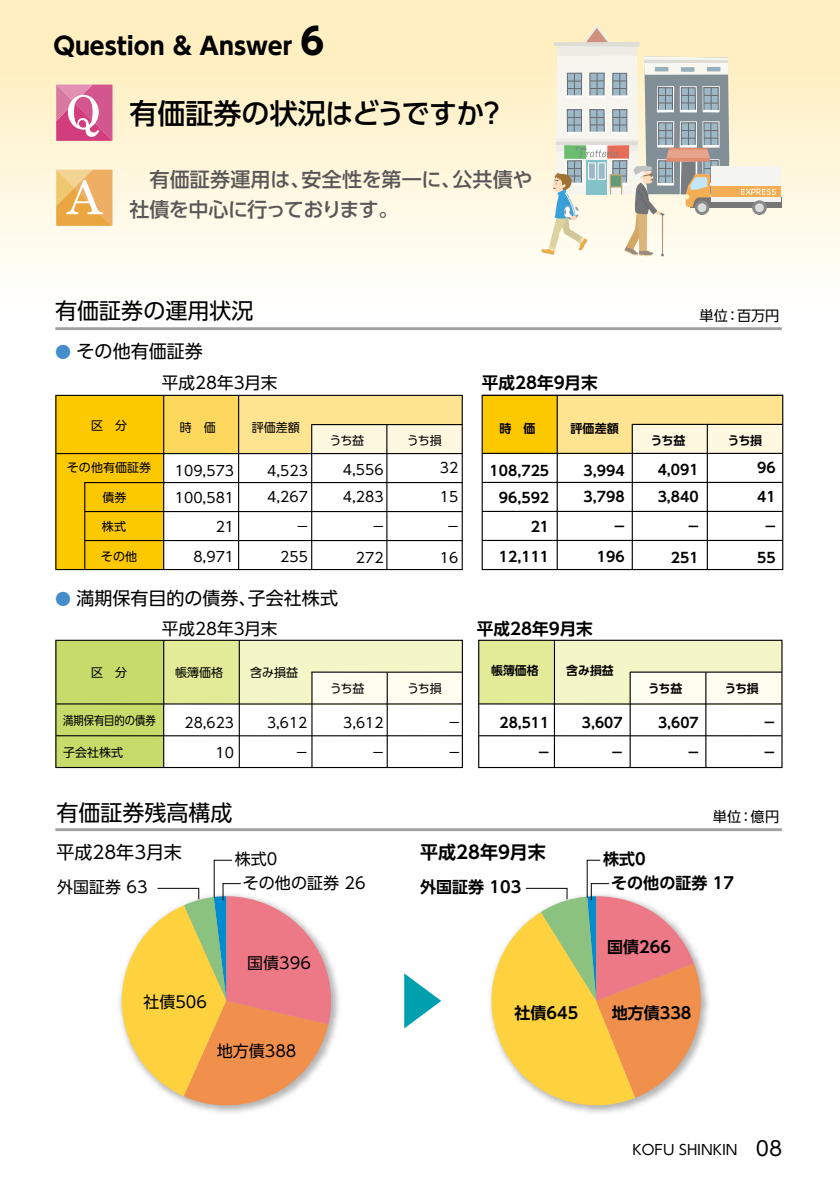
<style>
.page{position:relative;width:840px;height:1191px;background:#fff}
.page>*{position:absolute;margin:0;border:0;box-sizing:border-box;transform-origin:0 0}
.t1{font:60.2px "UD Shin Go Pro";color:#009fb0}
.t2{font:500 28px "UD Shin Go Pro";letter-spacing:-.005em;color:#000}
.t3{font:700 24px "UD Shin Go NT Pro";color:#000}
.t4{font:22px "UD Shin Go Pro";color:#000}
.t5{font:500 20px/30px "UD Shin Go Pro";letter-spacing:-.005em;color:#595757}
.t6{font:18px "UD Shin Go Pro";color:#000}
.t7{font:700 18px "UD Shin Go Pro De";color:#000}
.t8{font:700 16.6px "UD Shin Go Pro De";color:#000}
.t9{font:16.6px "UD Shin Go Pro";color:#000}
.t10{font:700 16px "UD Shin Go Pro De";color:#000}
.t11{font:16px "UD Shin Go Pro";color:#000}
.t12{font:14.2px "UD Shin Go Pro";letter-spacing:.005em;color:#000}
.t13{font:14px/27.4px "UD Shin Go Pro";color:#000}
.t14{font:700 14px/27.4px "UD Shin Go Pro De";color:#000;text-align:right}
.t15{font:12px "UD Shin Go Pro";color:#000}
.t16{font:700 12px "UD Shin Go Pro De";color:#000}
.t17{font:12px "UD Shin Go Pro";color:#000;scale:.86 1}
.s1{font-size:36px}
.s2{font-size:16px;color:#468ccb}
.s3{font-size:20px}
</style>
<div class="page">
<div style="left:0;top:0;width:839px;height:380px;background:linear-gradient(to bottom,#ffedb9,#fff)"></div>
<div style="left:55px;top:640px;width:108px;height:128px;background:#c5db6a"></div>
<div style="left:55px;top:395px;width:108px;height:174px;background:#fcc800"></div>
<div style="left:163px;top:395px;width:76px;height:58px;background:#fdd85d"></div>
<div style="left:238px;top:396px;width:224px;height:57px;background:#fee391"></div>
<div style="left:164px;top:640px;width:75px;height:63px;background:#e3eb98"></div>
<div style="left:479px;top:640px;width:74px;height:63px;background:#e3eb98"></div>
<div style="left:239px;top:641px;width:223px;height:63px;background:#f5f6c7"></div>
<div style="left:553px;top:641px;width:228px;height:63px;background:#f5f6c7"></div>
<div style="left:312px;top:425px;width:149px;height:28px;background:#fff8e1"></div>
<div style="left:312px;top:672px;width:149px;height:31px;background:#fdfdf0"></div>
<div style="left:630px;top:672px;width:150px;height:31px;background:#fdfdf0"></div>
<hr style="left:55px;top:327px;width:726px;height:3px;background:#9fa0a0">
<hr style="left:55px;top:828px;width:726px;height:3px;background:#9fa0a0">
<div style="left:55px;top:640px;width:407px;height:128px;border:1px solid #000"></div>
<div style="left:478px;top:639px;width:304px;height:129px;border:1px solid #000"></div>
<hr style="left:163px;top:396px;width:1px;height:173px;background:#000">
<hr style="left:238px;top:396px;width:1px;height:173px;background:#000">
<hr style="left:311px;top:424px;width:1px;height:145px;background:#000">
<hr style="left:386px;top:424px;width:1px;height:145px;background:#000">
<svg style="left:84px;top:481px;width:379px;height:89px"></svg>
<hr style="left:56px;top:453px;width:406px;height:1px;background:#000">
<hr style="left:311px;top:424px;width:151px;height:1px;background:#000">
<hr style="left:553px;top:640px;width:1px;height:127px;background:#000">
<hr style="left:629px;top:672px;width:1px;height:95px;background:#000">
<hr style="left:705px;top:672px;width:1px;height:95px;background:#000">
<div style="left:482px;top:395px;width:79px;height:58px;background:#fcc800"></div>
<div style="left:556px;top:396px;width:225px;height:57px;background:#fee391"></div>
<div style="left:632px;top:425px;width:150px;height:28px;background:#fff8e1"></div>
<div style="left:481px;top:395px;width:301px;height:175px;border:1px solid #000"></div>
<hr style="left:556px;top:395px;width:1px;height:174px;background:#000">
<hr style="left:631px;top:424px;width:1px;height:145px;background:#000">
<hr style="left:706px;top:424px;width:1px;height:145px;background:#000">
<hr style="left:482px;top:395px;width:300px;height:1px;background:#000">
<hr style="left:632px;top:424px;width:150px;height:1px;background:#000">
<hr style="left:482px;top:453px;width:300px;height:1px;background:#000">
<hr style="left:482px;top:482px;width:300px;height:1px;background:#000">
<hr style="left:482px;top:511px;width:300px;height:1px;background:#000">
<hr style="left:482px;top:540px;width:300px;height:1px;background:#000">
<svg style="left:311px;top:671px;width:152px;height:2px"></svg>
<svg style="left:55px;top:703px;width:408px;height:2px"></svg>
<svg style="left:55px;top:734px;width:408px;height:3px"></svg>
<hr style="left:629px;top:671px;width:152px;height:1px;background:#000">
<svg style="left:478px;top:702px;width:304px;height:3px"></svg>
<svg style="left:478px;top:734px;width:304px;height:3px"></svg>
<hr style="left:163px;top:640px;width:1px;height:127px;background:#000">
<hr style="left:238px;top:640px;width:2px;height:127px;background:#000">
<hr style="left:311px;top:672px;width:1px;height:95px;background:#000">
<hr style="left:386px;top:672px;width:1px;height:95px;background:#000">
<svg style="left:490px;top:859px;width:219px;height:254px"></svg>
<img style="left:331px;top:964px;width:8px;height:79px">
<svg style="left:119px;top:859px;width:212px;height:254px"></svg>
<svg style="left:56px;top:85px;width:56px;height:56px"></svg>
<svg style="left:56px;top:170px;width:56px;height:56px"></svg>
<div style="left:689px;top:197px;width:91px;height:10px;background:#767676"></div>
<div style="left:711px;top:166px;width:69px;height:36px;background:#f4f4f0"></div>
<div style="left:711px;top:186px;width:69px;height:11px;background:#f6ae54"></div>
<svg style="left:751px;top:200px;width:15px;height:15px"></svg>
<div style="left:754px;top:203px;width:9px;height:9px;background:#dcdddd;border-radius:50%"></div>
<svg style="left:741px;top:188px;width:34px;height:7px"></svg>
<svg style="left:541px;top:23px;width:187px;height:233px"></svg>
<h3 class="t3" style="left:53px;top:27px;width:272px">Question &amp; Answer <span class="s1">6</span></h3>
<h2 class="t2" style="left:129px;top:91px;width:378px">有価証券の状況はどうですか？</h2>
<h3 class="t5" style="left:129px;top:164px;width:404px">　有価証券運用は、安全性を第一に、公共債や社債を中心に行っております。</h3>
<h3 class="t4" style="left:55px;top:293px;width:200px">有価証券の運用状況</h3>
<p class="t6" style="left:55px;top:336px;width:149px"><span class="s2">●</span> その他有価証券</p>
<p class="t15" style="left:91px;top:415px;width:37px">区　分</p>
<p class="t15" style="left:67px;top:458px;width:86px">その他有価証券</p>
<p class="t15" style="left:102px;top:487px;width:25px">債券</p>
<p class="t15" style="left:102px;top:516px;width:25px">株式</p>
<p class="t15" style="left:101px;top:547px;width:38px">その他</p>
<p class="t9" style="left:162px;top:369px;width:117px">平成28年3月末</p>
<p class="t15" style="left:180px;top:418px;width:37px">時　価</p>
<p class="t15" style="left:252px;top:418px;width:49px">評価差額</p>
<p class="t13" style="left:175px;top:456px;width:61px">109,573<br>100,581</p>
<p class="t13" style="left:193px;top:512px;width:42px;line-height:29.6px;text-align:right">21<br>8,971</p>
<p class="t13" style="left:267px;top:456px;width:42px;line-height:26.6px">4,523<br>4,267</p>
<p class="t13" style="left:280px;top:512px;width:31px;line-height:29.6px;text-align:right">－<br>255</p>
<p class="t15" style="left:329px;top:430px;width:36px">うち益</p>
<p class="t15" style="left:406px;top:430px;width:36px">うち損</p>
<p class="t13" style="left:343px;top:455px;width:42px">4,556<br>4,283</p>
<p class="t13" style="left:356px;top:511px;width:31px;line-height:30.4px;text-align:right">－<br>272</p>
<p class="t13" style="left:439px;top:453px;width:20px;line-height:28.8px">32<br>15</p>
<p class="t13" style="left:439px;top:511px;width:22px;line-height:30.4px;text-align:center">－<br>16</p>
<p class="t6" style="left:55px;top:583px;width:284px"><span class="s2">●</span> 満期保有目的の債券、子会社株式</p>
<p class="t15" style="left:91px;top:662px;width:37px">区　分</p>
<p class="t9" style="left:162px;top:615px;width:117px">平成28年3月末</p>
<p class="t15" style="left:175px;top:662px;width:49px">帳簿価格</p>
<p class="t15" style="left:250px;top:662px;width:49px">含み損益</p>
<p class="t15" style="left:329px;top:679px;width:36px">うち益</p>
<p class="t15" style="left:407px;top:679px;width:36px">うち損</p>
<p class="t8" style="left:481px;top:369px;width:117px">平成28年9月末</p>
<p class="t16" style="left:499px;top:418px;width:37px">時　価</p>
<p class="t16" style="left:570px;top:418px;width:49px">評価差額</p>
<p class="t14" style="left:489px;top:456px;width:61px">108,725<br>96,592</p>
<p class="t14" style="left:498px;top:512px;width:52px;line-height:29.6px">21<br>12,111</p>
<p class="t14" style="left:583px;top:456px;width:42px;line-height:26.6px;text-align:left">3,994<br>3,798</p>
<p class="t14" style="left:596px;top:512px;width:31px;line-height:29.6px">－<br>196</p>
<p class="t8" style="left:476px;top:615px;width:117px">平成28年9月末</p>
<p class="t16" style="left:491px;top:660px;width:49px">帳簿価格</p>
<p class="t16" style="left:566px;top:660px;width:49px">含み損益</p>
<p class="t12" style="left:699px;top:304px;width:81px">単位：百万円</p>
<p class="t16" style="left:650px;top:431px;width:36px">うち益</p>
<p class="t16" style="left:727px;top:431px;width:36px">うち損</p>
<p class="t14" style="left:657px;top:455px;width:42px;text-align:left">4,091<br>3,840</p>
<p class="t14" style="left:670px;top:511px;width:31px;line-height:30.4px">－<br>251</p>
<p class="t14" style="left:756px;top:453px;width:20px;line-height:28.8px;text-align:left">96<br>41</p>
<p class="t14" style="left:756px;top:511px;width:22px;line-height:30.4px;text-align:center">－<br>55</p>
<p class="t16" style="left:647px;top:678px;width:36px">うち益</p>
<p class="t16" style="left:724px;top:678px;width:36px">うち損</p>
<p class="t17" style="left:63px;top:711px;width:109px">満期保有目的の債券</p>
<p class="t15" style="left:63px;top:742px;width:61px">子会社株式</p>
<p class="t13" style="left:184px;top:708px;width:51px">28,623</p>
<p class="t13" style="left:267px;top:708px;width:42px">3,612</p>
<p class="t13" style="left:343px;top:708px;width:42px">3,612</p>
<p class="t13" style="left:447px;top:708px;width:15px">－</p>
<p class="t13" style="left:215px;top:738px;width:20px">10</p>
<p class="t13" style="left:295px;top:738px;width:15px">－</p>
<p class="t13" style="left:371px;top:738px;width:15px">－</p>
<p class="t13" style="left:447px;top:738px;width:15px">－</p>
<h3 class="t4" style="left:56px;top:794px;width:177px">有価証券残高構成</h3>
<p class="t14" style="left:499px;top:708px;width:51px">28,511</p>
<p class="t14" style="left:581px;top:708px;width:42px">3,607</p>
<p class="t14" style="left:657px;top:708px;width:42px">3,607</p>
<p class="t14" style="left:762px;top:708px;width:15px">－</p>
<p class="t14" style="left:536px;top:738px;width:15px">－</p>
<p class="t14" style="left:609px;top:738px;width:15px">－</p>
<p class="t14" style="left:686px;top:738px;width:15px">－</p>
<p class="t14" style="left:762px;top:738px;width:15px">－</p>
<p class="t12" style="left:712px;top:805px;width:68px">単位：億円</p>
<p class="t6" style="left:56px;top:837px;width:127px">平成28年3月末</p>
<p class="t11" style="left:57px;top:874px;width:92px">外国証券 63</p>
<p class="t11" style="left:235px;top:845px;width:44px">株式0</p>
<p class="t11" style="left:243px;top:869px;width:124px">その他の証券 26</p>
<p class="t11" style="left:143px;top:988px;width:65px">社債506</p>
<p class="t11" style="left:247px;top:949px;width:65px">国債396</p>
<p class="t11" style="left:217px;top:1038px;width:81px">地方債388</p>
<p class="t7" style="left:420px;top:837px;width:127px">平成28年9月末</p>
<p class="t10" style="left:420px;top:874px;width:103px">外国証券 103</p>
<p class="t10" style="left:602px;top:845px;width:44px">株式0</p>
<p class="t10" style="left:610px;top:869px;width:124px">その他の証券 17</p>
<p class="t10" style="left:607px;top:933px;width:65px">国債266</p>
<h1 class="t1" style="left:371px;top:1031px;width:62px;rotate:-90deg">▼</h1>
<p class="t10" style="left:514px;top:1000px;width:65px">社債645</p>
<p class="t10" style="left:611px;top:1000px;width:81px">地方債338</p>
<p class="t13" style="left:632px;top:1135px;width:151px">KOFU SHINKIN <span class="s3">08</span></p>
</div>
